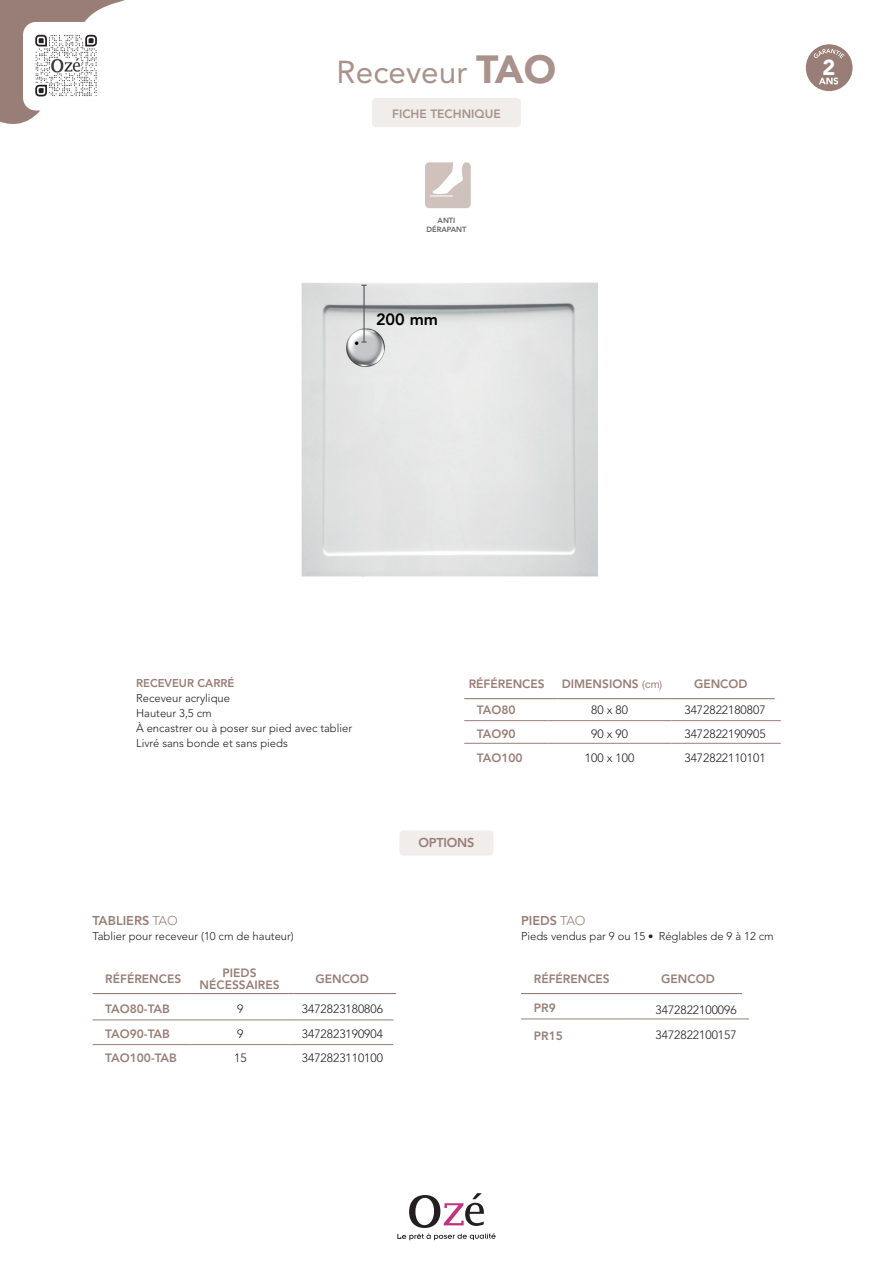
<style>
.page{position:relative;width:893px;height:1263px;background:#fff}
.page>*{position:absolute;margin:0;border:0;box-sizing:border-box;transform-origin:0 0}
.t1{font:31.5px "Avenir";color:#a9928b}
.t2{font:900 21.6px "Avenir";color:#fff}
.t3{font:800 16.35px "Avenir";color:#000}
.t4{font:800 12.75px "Avenir";color:#997e77}
.t5{font:800 12.75px "Avenir";letter-spacing:-.02em;color:#997e77}
.t6{font:800 12px/12px "Avenir";color:#997e77;text-align:center}
.t7{font:300 12px "Avenir";color:#231f20}
.t8{font:800 12px "Avenir";color:#a9928b}
.t9{font:300 11.25px/15px "Avenir";color:#231f20}
.t10{font:800 11.25px "Avenir";color:#997e77}
.t11{font:800 7.5px/8.2px "Avenir";color:#636366;text-align:center}
.s1{font-weight:900;font-size:39px}
.s2{font-family:"Helvetica Neue LT Std";font-weight:400;font-size:10.5px}
.s3{font-weight:300}
.s4{font-family:"Helvetica Neue";font-size:10.5px}
</style>
<div class="page">
<svg style="left:397px;top:1193px;width:99px;height:47px"></svg>
<div style="left:372px;top:98px;width:149px;height:29px;background:#f0edeb;border-radius:4px"></div>
<div style="left:806px;top:44px;width:47px;height:47px;background:#997e77;border-radius:50%"></div>
<svg style="left:819px;top:78px;width:19px;height:6px"></svg>
<svg style="left:814px;top:49px;width:30px;height:10px"></svg>
<svg style="left:0;top:0;width:125px;height:124px"></svg>
<img style="left:52px;top:59px;width:28px;height:14px">
<div style="left:425px;top:162px;width:46px;height:46px;background:#cfc1bc;border-radius:4px"></div>
<svg style="left:430px;top:162px;width:38px;height:34px"></svg>
<hr style="left:464px;top:698px;width:93px;height:1px;background:#997e77">
<hr style="left:557px;top:698px;width:110px;height:1px;background:#997e77">
<hr style="left:667px;top:698px;width:108px;height:1px;background:#997e77">
<hr style="left:464px;top:743px;width:83px;height:1px;background:#997e77">
<hr style="left:547px;top:743px;width:125px;height:1px;background:#997e77">
<hr style="left:672px;top:743px;width:109px;height:1px;background:#997e77">
<hr style="left:464px;top:720px;width:83px;height:1px;background:#997e77">
<hr style="left:547px;top:720px;width:125px;height:1px;background:#997e77">
<hr style="left:672px;top:720px;width:109px;height:1px;background:#997e77">
<img style="left:301px;top:282px;width:297px;height:295px">
<hr style="left:92px;top:993px;width:99px;height:1px;background:#997e77">
<hr style="left:191px;top:993px;width:97px;height:1px;background:#997e77">
<hr style="left:288px;top:993px;width:108px;height:1px;background:#997e77">
<hr style="left:92px;top:1020px;width:100px;height:1px;background:#997e77">
<hr style="left:192px;top:1020px;width:97px;height:1px;background:#997e77">
<hr style="left:289px;top:1020px;width:104px;height:1px;background:#997e77">
<hr style="left:92px;top:1044px;width:100px;height:1px;background:#997e77">
<hr style="left:192px;top:1044px;width:97px;height:1px;background:#997e77">
<hr style="left:289px;top:1044px;width:104px;height:1px;background:#997e77">
<hr style="left:521px;top:993px;width:113px;height:1px;background:#997e77">
<hr style="left:634px;top:993px;width:108px;height:1px;background:#997e77">
<hr style="left:521px;top:1019px;width:114px;height:1px;background:#997e77">
<hr style="left:635px;top:1019px;width:114px;height:1px;background:#997e77">
<hr style="left:363px;top:285px;width:2px;height:57px;background:#57585a">
<svg style="left:361px;top:341px;width:6px;height:2px"></svg>
<div style="left:399px;top:830px;width:94px;height:25px;background:#f0edeb;border-radius:4px"></div>
<h1 class="t1" style="left:337px;top:47px;width:221px">Receveur <span class="s1">TAO</span></h1>
<h2 class="t2" style="left:822px;top:49px;width:14px">2</h2>
<p class="t8" style="left:392px;top:104px;width:110px">FICHE TECHNIQUE</p>
<p class="t11" style="left:426px;top:217px;width:42px">ANTI<br>DÉRAPANT</p>
<h3 class="t3" style="left:376px;top:306px;width:64px">200 mm</h3>
<p class="t10" style="left:136px;top:675px;width:100px">RECEVEUR CARRÉ</p>
<p class="t9" style="left:136px;top:691px;width:218px">Receveur acrylique<br>Hauteur 3,5 cm<br>À encastrer ou à poser sur pied avec tablier<br>Livré sans bonde et sans pieds</p>
<p class="t6" style="left:469px;top:677px;width:77px">RÉFÉRENCES</p>
<p class="t6" style="left:562px;top:677px;width:102px">DIMENSIONS <span class="s2">(cm)</span></p>
<p class="t6" style="left:694px;top:677px;width:55px">GENCOD</p>
<p class="t6" style="left:477px;top:704px;width:40px">TAO80</p>
<p class="t7" style="left:591px;top:703px;width:38px">80 x 80</p>
<p class="t7" style="left:684px;top:703px;width:83px">3472822180807</p>
<p class="t6" style="left:477px;top:728px;width:40px">TAO90</p>
<p class="t7" style="left:591px;top:727px;width:38px">90 x 90</p>
<p class="t7" style="left:684px;top:727px;width:83px">3472822190905</p>
<p class="t6" style="left:477px;top:752px;width:47px">TAO100</p>
<p class="t7" style="left:585px;top:751px;width:51px">100 x 100</p>
<p class="t7" style="left:684px;top:751px;width:83px">3472822110101</p>
<p class="t5" style="left:419px;top:833px;width:57px">OPTIONS</p>
<p class="t4" style="left:92px;top:911px;width:87px">TABLIERS <span class="s3">TAO</span></p>
<p class="t9" style="left:92px;top:929px;width:203px">Tablier pour receveur (10 cm de hauteur)</p>
<p class="t6" style="left:105px;top:972px;width:77px">RÉFÉRENCES</p>
<p class="t6" style="left:200px;top:966px;width:81px">PIEDS<br>NÉCESSAIRES</p>
<p class="t6" style="left:315px;top:972px;width:55px">GENCOD</p>
<p class="t6" style="left:105px;top:1003px;width:66px">TAO80-TAB</p>
<p class="t7" style="left:237px;top:1002px;width:8px">9</p>
<p class="t7" style="left:302px;top:1002px;width:83px">3472823180806</p>
<p class="t6" style="left:105px;top:1028px;width:66px">TAO90-TAB</p>
<p class="t7" style="left:237px;top:1027px;width:8px">9</p>
<p class="t7" style="left:302px;top:1027px;width:83px">3472823190904</p>
<p class="t6" style="left:105px;top:1052px;width:73px">TAO100-TAB</p>
<p class="t7" style="left:234px;top:1051px;width:14px">15</p>
<p class="t7" style="left:302px;top:1051px;width:83px">3472823110100</p>
<p class="t4" style="left:521px;top:911px;width:66px">PIEDS <span class="s3">TAO</span></p>
<p class="t9" style="left:521px;top:929px;width:254px">Pieds vendus par 9 ou 15 <span class="s4">•</span> Réglables de 9 à 12 cm</p>
<p class="t6" style="left:534px;top:972px;width:77px">RÉFÉRENCES</p>
<p class="t6" style="left:661px;top:972px;width:55px">GENCOD</p>
<p class="t6" style="left:534px;top:1002px;width:23px">PR9</p>
<p class="t7" style="left:655px;top:1003px;width:83px">3472822100096</p>
<p class="t6" style="left:534px;top:1029px;width:31px">PR15</p>
<p class="t7" style="left:655px;top:1028px;width:83px">3472822100157</p>
</div>
